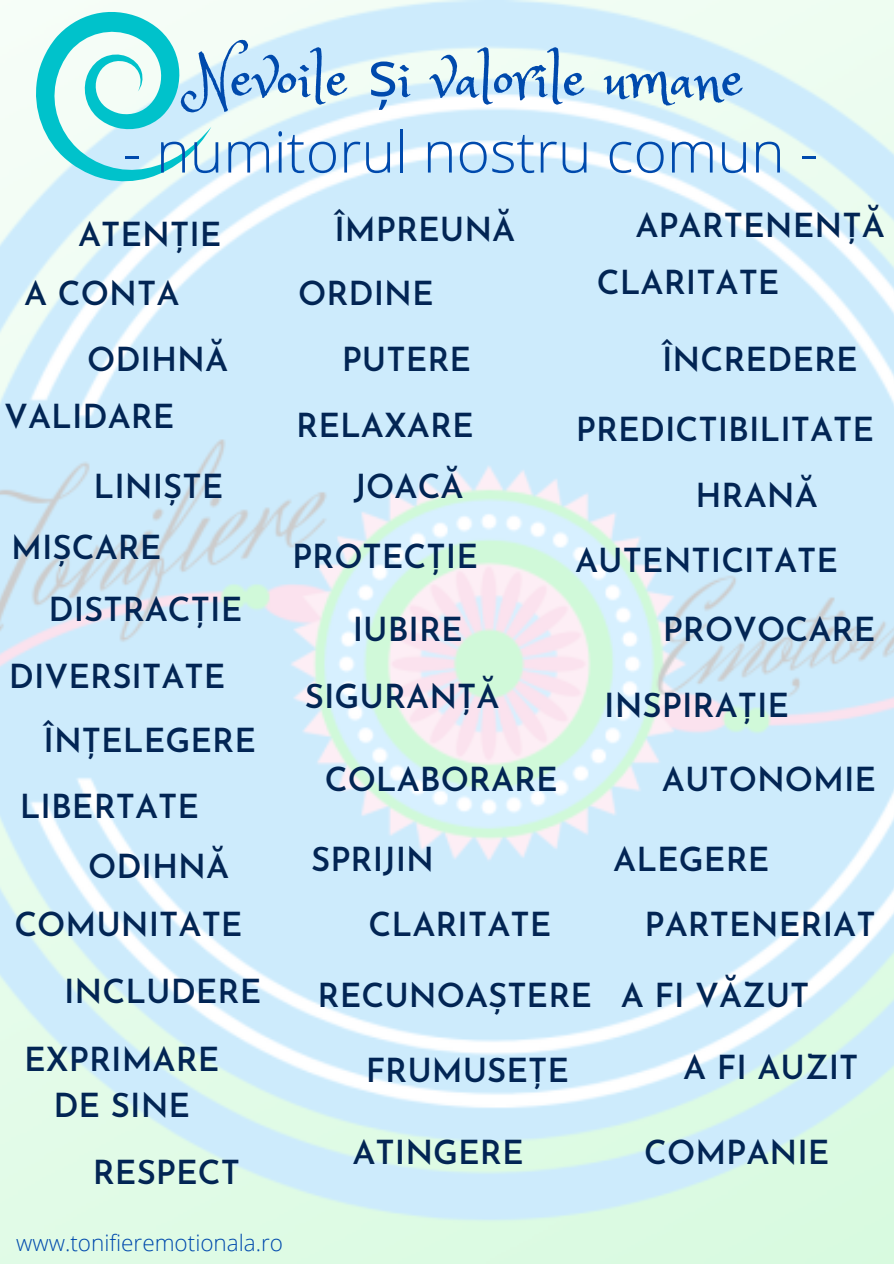
<style>
.page{position:relative;width:894px;height:1264px;background:#fff}
.page>*{position:absolute;margin:0;border:0;box-sizing:border-box;transform-origin:0 0}
.t1{font:63px "Princess Sofia";color:#004aad}
.t2{font:300 57px "Open Sans";color:#004aad}
.t3{font:600 33px "Josefin Sans";color:#022554}
.t4{font:300 22.5px "Open Sans";color:#004aad}
.s1{font-family:"Noto Sans"}
</style>
<div class="page">
<img style="left:0;top:0;width:893px;height:1263px">
<svg style="left:32px;top:10px;width:179px;height:172px"></svg>
<p class="t1" style="left:192px;top:37px;width:553px">Nevoile <span class="s1">ș</span>i valorile umane</p>
<p class="t2" style="left:123px;top:112px;width:696px">- numitorul nostru comun -</p>
<p class="t3" style="left:78px;top:222px;width:145px">ATENȚIE</p>
<p class="t3" style="left:24px;top:280px;width:157px">A CONTA</p>
<p class="t3" style="left:87px;top:346px;width:142px">ODIHNĂ</p>
<p class="t3" style="left:4px;top:403px;width:172px">VALIDARE</p>
<p class="t3" style="left:93px;top:473px;width:131px">LINIȘTE</p>
<p class="t3" style="left:11px;top:534px;width:152px">MIȘCARE</p>
<p class="t3" style="left:49px;top:596px;width:195px">DISTRACȚIE</p>
<p class="t3" style="left:334px;top:216px;width:182px">ÎMPREUNĂ</p>
<p class="t3" style="left:298px;top:280px;width:137px">ORDINE</p>
<p class="t3" style="left:635px;top:212px;width:251px">APARTENENȚĂ</p>
<p class="t3" style="left:596px;top:270px;width:184px">CLARITATE</p>
<p class="t3" style="left:341px;top:346px;width:131px">PUTERE</p>
<p class="t3" style="left:662px;top:346px;width:197px">ÎNCREDERE</p>
<p class="t3" style="left:296px;top:412px;width:179px">RELAXARE</p>
<p class="t3" style="left:575px;top:416px;width:300px">PREDICTIBILITATE</p>
<p class="t3" style="left:354px;top:473px;width:111px">JOACĂ</p>
<p class="t3" style="left:695px;top:482px;width:124px">HRANĂ</p>
<p class="t3" style="left:292px;top:543px;width:187px">PROTECȚIE</p>
<p class="t3" style="left:575px;top:547px;width:264px">AUTENTICITATE</p>
<p class="t3" style="left:352px;top:616px;width:112px">IUBIRE</p>
<p class="t3" style="left:662px;top:616px;width:214px">PROVOCARE</p>
<p class="t3" style="left:9px;top:663px;width:218px">DIVERSITATE</p>
<p class="t3" style="left:305px;top:683px;width:196px">SIGURANȚĂ</p>
<p class="t3" style="left:604px;top:691px;width:186px">INSPIRAȚIE</p>
<p class="t3" style="left:44px;top:727px;width:214px">ÎNȚELEGERE</p>
<p class="t3" style="left:20px;top:793px;width:181px">LIBERTATE</p>
<p class="t3" style="left:88px;top:852px;width:142px">ODIHNĂ</p>
<p class="t3" style="left:14px;top:911px;width:230px">COMUNITATE</p>
<p class="t3" style="left:644px;top:911px;width:232px">PARTENERIAT</p>
<p class="t3" style="left:324px;top:766px;width:235px">COLABORARE</p>
<p class="t3" style="left:661px;top:766px;width:216px">AUTONOMIE</p>
<p class="t3" style="left:613px;top:845px;width:158px">ALEGERE</p>
<p class="t3" style="left:311px;top:845px;width:124px">SPRIJIN</p>
<p class="t3" style="left:368px;top:911px;width:184px">CLARITATE</p>
<p class="t3" style="left:64px;top:977px;width:199px">INCLUDERE</p>
<p class="t3" style="left:317px;top:982px;width:276px">RECUNOAȘTERE</p>
<p class="t3" style="left:620px;top:982px;width:190px">A FI VĂZUT</p>
<p class="t3" style="left:24px;top:1046px;width:197px">EXPRIMARE</p>
<p class="t3" style="left:683px;top:1054px;width:177px">A FI AUZIT</p>
<p class="t3" style="left:53px;top:1092px;width:138px">DE SINE</p>
<p class="t3" style="left:365px;top:1057px;width:205px">FRUMUSEȚE</p>
<p class="t3" style="left:93px;top:1158px;width:149px">RESPECT</p>
<p class="t4" style="left:16px;top:1226px;width:268px">www.tonifieremotionala.ro</p>
<p class="t3" style="left:352px;top:1138px;width:173px">ATINGERE</p>
<p class="t3" style="left:644px;top:1138px;width:187px">COMPANIE</p>
</div>
